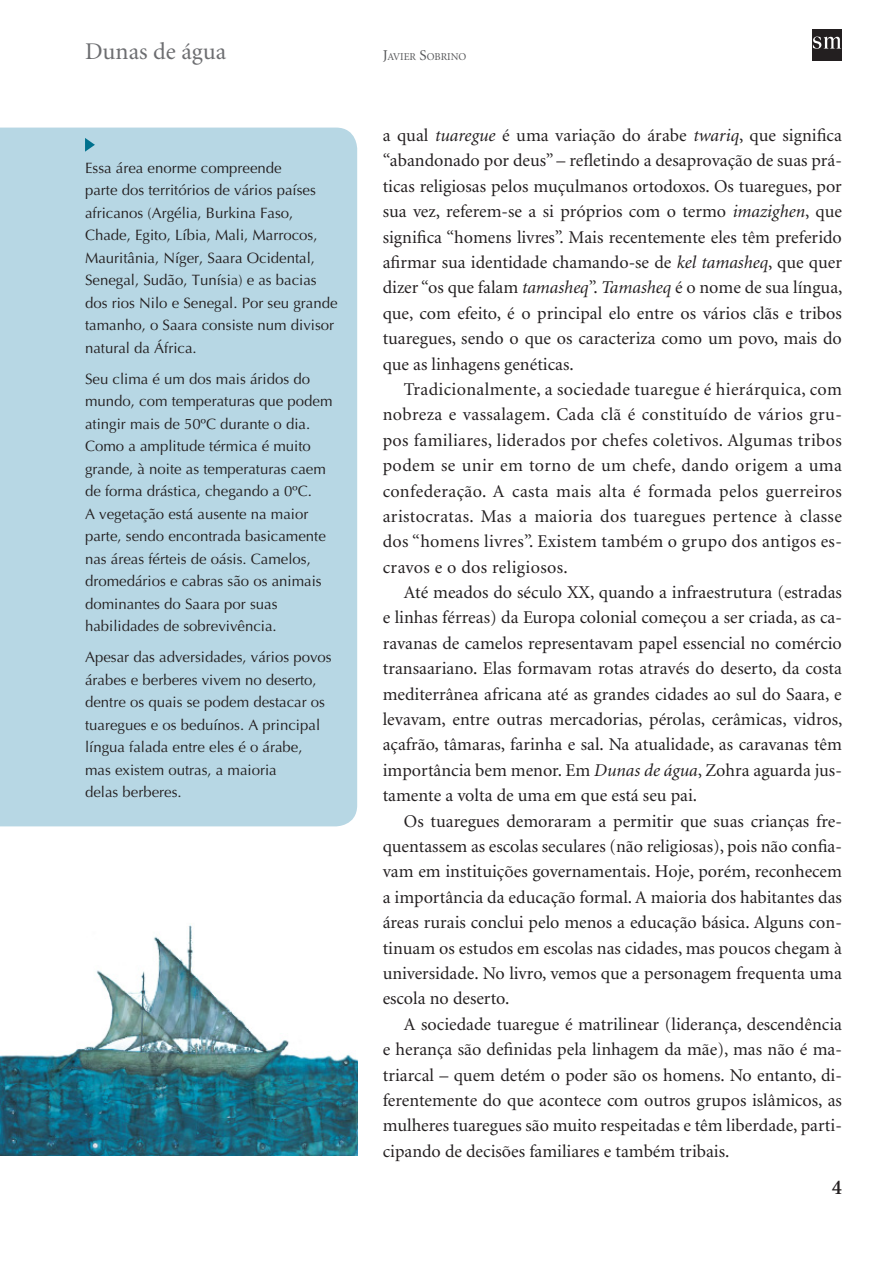
<style>
.page{position:relative;width:893px;height:1263px;background:#fff}
.page>*{position:absolute;margin:0;border:0;box-sizing:border-box;transform-origin:0 0}
.t1{font:24px "Minion";color:#6c6d70}
.t2{font:600 21px "Minion";color:#231f20}
.SM_Texto{font:18px/25.3px "Minion";color:#231f20;text-align:justify}
.SM_Box_Texto{font:15px/22.5px "Optima LT Std";color:#231f20}
.t3{font:10.5px "Minion";color:#57585a}
.s1{font-size:15px}
.s2{font-style:italic}
</style>
<div class="page">
<div style="left:823px;top:29px;width:19px;height:32px;background:#231f20"></div>
<div style="left:812px;top:29px;width:10px;height:32px;background:#231f20"></div>
<svg style="left:813px;top:36px;width:28px;height:13px"></svg>
<div style="left:0;top:128px;width:357px;height:698px;background:#b7d7e4"></div>
<svg style="left:85px;top:138px;width:10px;height:14px"></svg>
<img style="left:0;top:925px;width:357px;height:231px">
<h1 class="t1" style="left:85px;top:40px;width:143px">Dunas de água</h1>
<p class="t3" style="left:383px;top:51px;width:85px"><span class="s1">J</span>AVIER <span class="s1">S</span>OBRINO</p>
<p class="SM_Box_Texto" style="left:85px;top:156px;width:254px">Essa área enorme compreende<br>parte dos territórios de vários países africanos (Argélia, Burkina Faso, Chade, Egito, Líbia, Mali, Marrocos, Mauritânia, Níger, Saara Ocidental, Senegal, Sudão, Tunísia) e as bacias dos rios Nilo e Senegal. Por seu grande tamanho, o Saara consiste num divisor natural da África.</p>
<p class="SM_Box_Texto" style="left:85px;top:367px;width:249px">Seu clima é um dos mais áridos do mundo, com temperaturas que podem atingir mais de 50ºC durante o dia.<br>Como a amplitude térmica é muito grande, à noite as temperaturas caem de forma drástica, chegando a 0ºC.<br>A vegetação está ausente na maior parte, sendo encontrada basicamente nas áreas férteis de oásis. Camelos, dromedários e cabras são os animais dominantes do Saara por suas habilidades de sobrevivência.</p>
<p class="SM_Box_Texto" style="left:85px;top:646px;width:248px">Apesar das adversidades, vários povos árabes e berberes vivem no deserto, dentre os quais se podem destacar os tuaregues e os beduínos. A principal língua falada entre eles é o árabe, mas existem outras, a maioria<br>delas berberes.</p>
<p class="SM_Texto" style="left:383px;top:123px;width:461px">a qual <span class="s2">tuaregue</span> é uma variação do árabe <span class="s2">twariq</span>, que significa “abandonado por deus” – refletindo a desaprovação de suas prá&shy;ticas religiosas pelos muçulmanos ortodoxos. Os tuaregues, por sua vez, referem-se a si próprios com o termo <span class="s2">imazighen</span>, que significa “homens livres”. Mais recentemente eles têm preferido afirmar sua identidade chamando-se de <span class="s2">kel tamasheq</span>, que quer dizer “os que falam <span class="s2">tamasheq</span>”. <span class="s2">Tamasheq</span> é o nome de sua língua, que, com efeito, é o principal elo entre os vários clãs e tribos tuaregues, sendo o que os caracteriza como um povo, mais do que as linhagens genéticas.</p>
<p class="SM_Texto" style="left:383px;top:377px;width:461px;text-indent:21px">Tradicionalmente, a sociedade tuaregue é hierárquica, com nobreza e vassalagem. Cada clã é constituído de vários gru&shy;pos familiares, liderados por chefes coletivos. Algumas tribos podem se unir em torno de um chefe, dando origem a uma confederação. A casta mais alta é formada pelos guerreiros aristocratas. Mas a maioria dos tuaregues pertence à classe dos “homens livres”. Existem também o grupo dos antigos es&shy;cravos e o dos religiosos.</p>
<p class="SM_Texto" style="left:383px;top:580px;width:461px;text-indent:21px">Até meados do século XX, quando a infraestrutura (estradas e linhas férreas) da Europa colonial começou a ser criada, as ca&shy;ravanas de camelos representavam papel essencial no comércio transaariano. Elas formavam rotas através do deserto, da costa mediterrânea africana até as grandes cidades ao sul do Saara, e levavam, entre outras mercadorias, pérolas, cerâmicas, vidros, açafrão, tâmaras, farinha e sal. Na atualidade, as caravanas têm importância bem menor. Em <span class="s2">Dunas de água</span>, Zohra aguarda jus&shy;tamente a volta de uma em que está seu pai.</p>
<p class="SM_Texto" style="left:383px;top:809px;width:461px;text-indent:21px">Os tuaregues demoraram a permitir que suas crianças fre&shy;quentassem as escolas seculares (não religiosas), pois não confia&shy;vam em instituições governamentais. Hoje, porém, reconhecem a importância da educação formal. A maioria dos habitantes das áreas rurais conclui pelo menos a educação básica. Alguns con&shy;tinuam os estudos em escolas nas cidades, mas poucos chegam à universidade. No livro, vemos que a personagem frequenta uma escola no deserto.</p>
<p class="SM_Texto" style="left:383px;top:1012px;width:461px;text-indent:21px">A sociedade tuaregue é matrilinear (liderança, descendência e herança são definidas pela linhagem da mãe), mas não é ma&shy;triarcal – quem detém o poder são os homens. No entanto, di&shy;ferentemente do que acontece com outros grupos islâmicos, as mulheres tuaregues são muito respeitadas e têm liberdade, parti&shy;cipando de decisões familiares e também tribais.</p>
<p class="t2" style="left:832px;top:1176px;width:12px">4</p>
</div>
